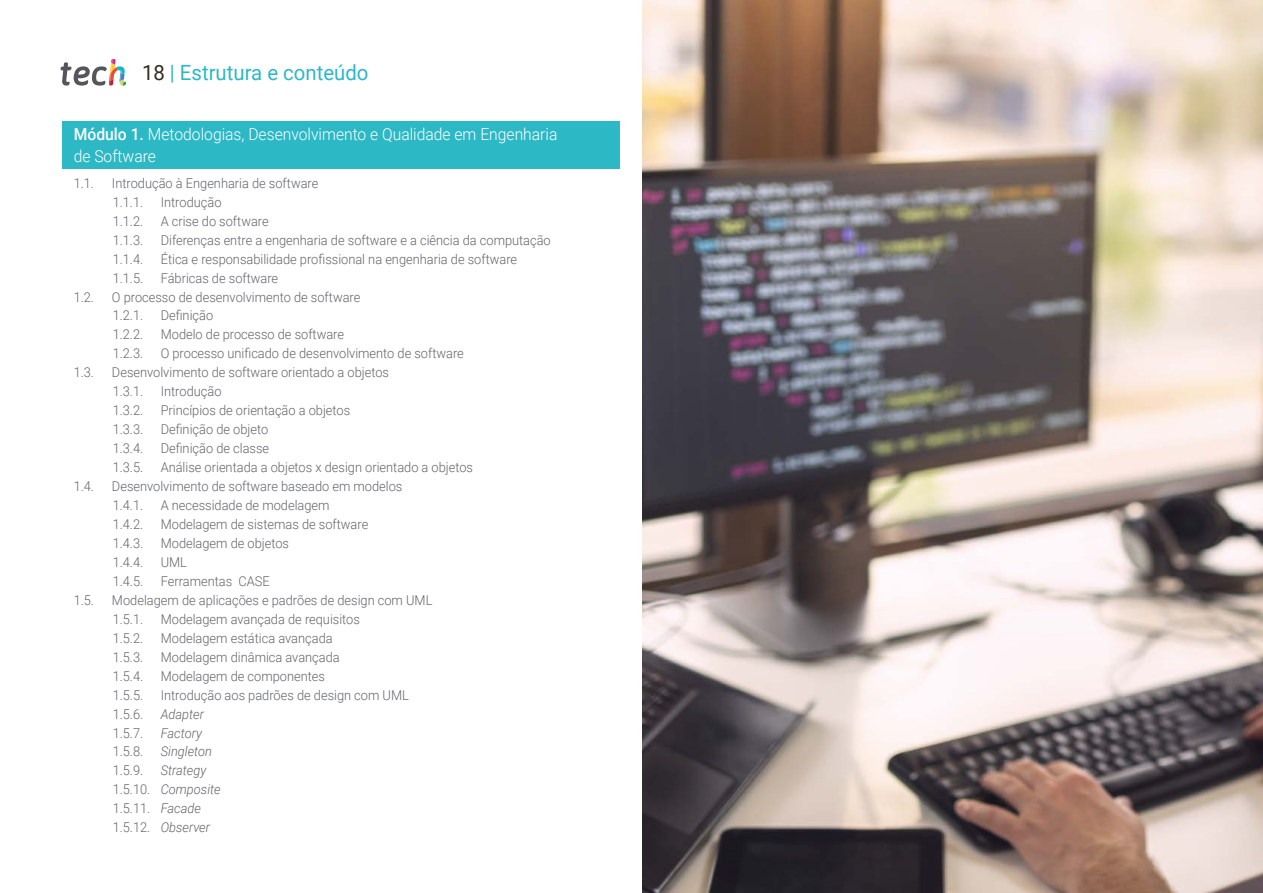
<style>
.page{position:relative;width:1263px;height:893px;background:#fff}
.page>*{position:absolute;margin:0;border:0;box-sizing:border-box;transform-origin:0 0}
.t1{font:21px "Roboto";color:#2db8c5}
.t2{font:300 16.5px/22.5px "Roboto";color:#fff;scale:.95 1}
.t3{font:300 13.5px/18.9px "Roboto";color:#61646a;scale:.95 1}
.t4{font:italic 300 13.5px/18.9px "Roboto";color:#61646a;scale:.95 1}
.s1{color:#312e20}
.s2{font-weight:500}
.s3{font-style:normal}
</style>
<div class="page">
<div style="left:63px;top:121px;width:557px;height:48px;background:#2db8c5"></div>
<svg style="left:61px;top:59px;width:65px;height:27px"></svg>
<img style="left:642px;top:0;width:621px;height:893px">
<h1 class="t1" style="left:142px;top:57px;width:228px"><span class="s1">18</span> | Estrutura e conteúdo</h1>
<p class="t2" style="left:74px;top:122px;width:511px"><span class="s2">Módulo 1.</span> Metodologias, Desenvolvimento e Qualidade em Engenharia de Software</p>
<p class="t3" style="left:74px;top:173px;width:23px">1.1.</p>
<p class="t3" style="left:112px;top:173px;width:219px">Introdução à Engenharia de software<br>1.1.1.</p>
<p class="t3" style="left:161px;top:192px;width:65px">Introdução</p>
<p class="t3" style="left:113px;top:211px;width:34px">1.1.2.</p>
<p class="t3" style="left:161px;top:211px;width:115px">A crise do software</p>
<p class="t3" style="left:113px;top:230px;width:34px">1.1.3.</p>
<p class="t3" style="left:161px;top:230px;width:412px">Diferenças entre a engenharia de software e a ciência da computação</p>
<p class="t3" style="left:113px;top:249px;width:34px">1.1.4.</p>
<p class="t3" style="left:161px;top:249px;width:377px">Ética e responsabilidade profissional na engenharia de software</p>
<p class="t3" style="left:113px;top:268px;width:34px">1.1.5.</p>
<p class="t3" style="left:161px;top:268px;width:125px">Fábricas de software</p>
<p class="t3" style="left:74px;top:287px;width:23px">1.2.</p>
<p class="t3" style="left:112px;top:287px;width:263px">O processo de desenvolvimento de software<br>1.2.1.</p>
<p class="t3" style="left:161px;top:306px;width:57px">Definição</p>
<p class="t3" style="left:113px;top:325px;width:34px">1.2.2.</p>
<p class="t3" style="left:161px;top:325px;width:195px">Modelo de processo de software</p>
<p class="t3" style="left:113px;top:344px;width:34px">1.2.3.</p>
<p class="t3" style="left:161px;top:344px;width:321px">O processo unificado de desenvolvimento de software</p>
<p class="t3" style="left:74px;top:363px;width:23px">1.3.</p>
<p class="t3" style="left:112px;top:363px;width:293px">Desenvolvimento de software orientado a objetos<br>1.3.1.</p>
<p class="t3" style="left:161px;top:382px;width:65px">Introdução</p>
<p class="t3" style="left:113px;top:400px;width:34px">1.3.2.</p>
<p class="t3" style="left:161px;top:400px;width:201px">Princípios de orientação a objetos</p>
<p class="t3" style="left:113px;top:419px;width:34px">1.3.3.</p>
<p class="t3" style="left:161px;top:419px;width:115px">Definição de objeto</p>
<p class="t3" style="left:113px;top:438px;width:34px">1.3.4.</p>
<p class="t3" style="left:161px;top:438px;width:116px">Definição de classe</p>
<p class="t3" style="left:113px;top:457px;width:34px">1.3.5.</p>
<p class="t3" style="left:161px;top:457px;width:330px">Análise orientada a objetos x design orientado a objetos</p>
<p class="t3" style="left:74px;top:476px;width:23px">1.4.</p>
<p class="t3" style="left:112px;top:476px;width:307px">Desenvolvimento de software baseado em modelos<br>1.4.1.</p>
<p class="t3" style="left:161px;top:495px;width:179px">A necessidade de modelagem</p>
<p class="t3" style="left:113px;top:514px;width:34px">1.4.2.</p>
<p class="t3" style="left:161px;top:514px;width:220px">Modelagem de sistemas de software</p>
<p class="t3" style="left:113px;top:533px;width:34px">1.4.3.</p>
<p class="t3" style="left:161px;top:533px;width:137px">Modelagem de objetos</p>
<p class="t3" style="left:113px;top:552px;width:34px">1.4.4.</p>
<p class="t3" style="left:161px;top:552px;width:29px">UML</p>
<p class="t3" style="left:113px;top:571px;width:34px">1.4.5.</p>
<p class="t3" style="left:161px;top:571px;width:116px">Ferramentas CASE</p>
<p class="t3" style="left:74px;top:590px;width:23px">1.5.</p>
<p class="t3" style="left:112px;top:590px;width:339px">Modelagem de aplicações e padrões de design com UML<br>1.5.1.</p>
<p class="t3" style="left:161px;top:609px;width:211px">Modelagem avançada de requisitos</p>
<p class="t3" style="left:113px;top:628px;width:34px">1.5.2.</p>
<p class="t3" style="left:161px;top:628px;width:183px">Modelagem estática avançada</p>
<p class="t3" style="left:113px;top:647px;width:34px">1.5.3.</p>
<p class="t3" style="left:161px;top:647px;width:190px">Modelagem dinâmica avançada</p>
<p class="t3" style="left:113px;top:666px;width:34px">1.5.4.</p>
<p class="t3" style="left:161px;top:666px;width:174px">Modelagem de componentes</p>
<p class="t3" style="left:113px;top:685px;width:34px">1.5.5.</p>
<p class="t3" style="left:161px;top:685px;width:263px">Introdução aos padrões de design com UML</p>
<p class="t3" style="left:113px;top:704px;width:34px">1.5.6.</p>
<p class="t4" style="left:161px;top:704px;width:47px">Adapter</p>
<p class="t3" style="left:113px;top:723px;width:34px">1.5.7.</p>
<p class="t4" style="left:161px;top:723px;width:45px">Factory</p>
<p class="t3" style="left:113px;top:742px;width:34px">1.5.8.</p>
<p class="t4" style="left:161px;top:742px;width:56px">Singleton</p>
<p class="t3" style="left:113px;top:761px;width:34px">1.5.9.</p>
<p class="t4" style="left:113px;top:761px;width:115px;text-indent:48px">Strategy<br><span class="s3">1.5.10.</span> Composite<br><span class="s3">1.5.11.</span> Facade<br><span class="s3">1.5.12.</span> Observer</p>
</div>
